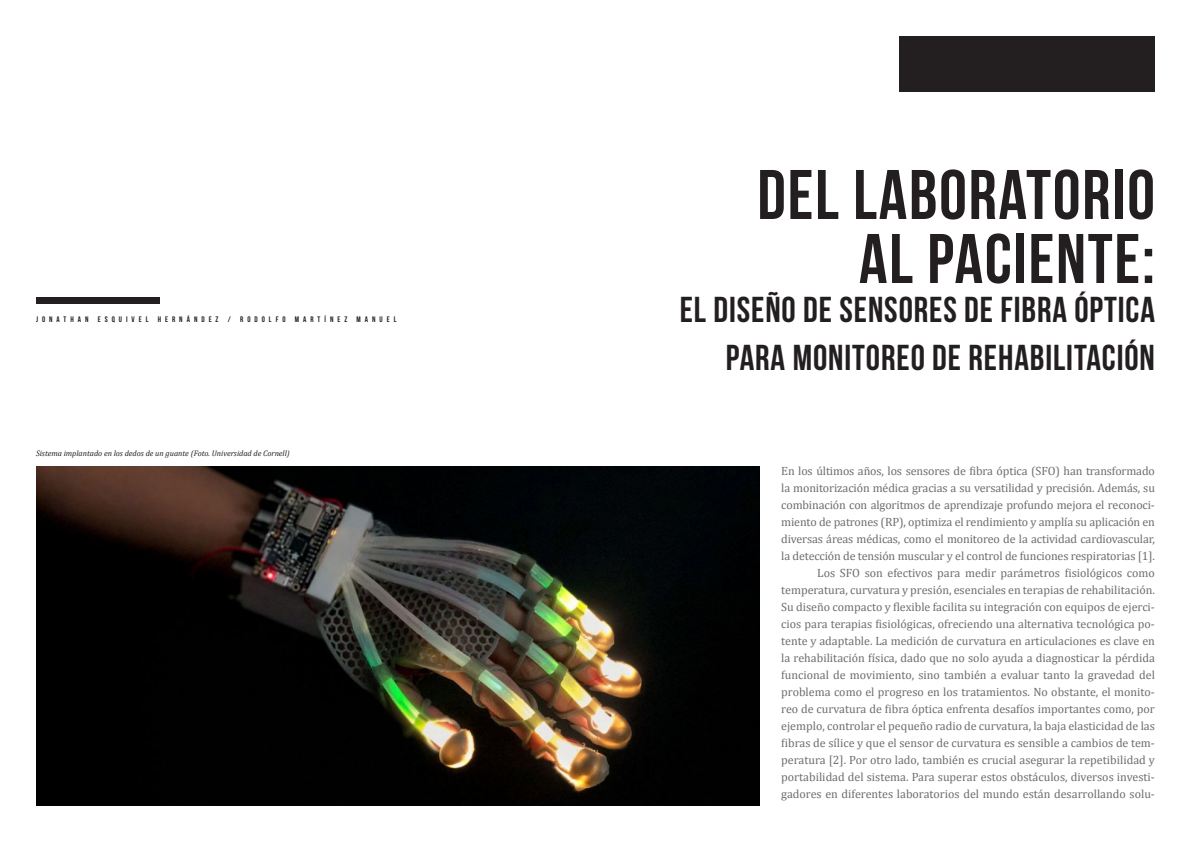
<style>
.page{position:relative;width:1191px;height:842px;background:#fff}
.page>*{position:absolute;margin:0;border:0;box-sizing:border-box;transform-origin:0 0}
.t1{font:700 70px "Bebas Neue";letter-spacing:.025em;color:#231f20}
.t2{font:700 36px/48px "Bebas Neue";letter-spacing:.025em;color:#231f20;text-align:right}
.t3{font:12px/17px "Cambria";letter-spacing:-.01em;color:#6c6d70;text-align:justify}
.t4{font:italic 8px "Cambria";color:#231f20}
.t5{font:700 8px "Bebas Neue";letter-spacing:.5em;color:#231f20}
</style>
<div class="page">
<div style="left:36px;top:297px;width:123px;height:7px;background:#231f20"></div>
<div style="left:899px;top:36px;width:256px;height:55px;background:#231f20"></div>
<img style="left:36px;top:466px;width:723px;height:340px">
<p class="t5" style="left:36px;top:314px;width:362px">JONATHAN ESQUIVEL HERNÁNDEZ / RODOLFO MARTÍNEZ MANUEL</p>
<p class="t4" style="left:36px;top:448px;width:255px">Sistema implantado en los dedos de un guante (Foto. Universidad de Cornell)</p>
<p class="t1" style="left:757px;top:156px;width:399px">DEL LABORATORIO</p>
<p class="t1" style="left:859px;top:220px;width:297px">AL PACIENTE:</p>
<p class="t2" style="left:680px;top:285px;width:477px">EL DISEÑO DE SENSORES DE FIBRA ÓPTICA<br>PARA MONITOREO DE REHABILITACIÓN</p>
<p class="t3" style="left:781px;top:463px;width:375px">En los últimos años, los sensores de fibra óptica (SFO) han transformado la monitorización médica gracias a su versatilidad y precisión. Además, su combinación con algoritmos de aprendizaje profundo mejora el reconoci&shy;miento de patrones (RP), optimiza el rendimiento y amplía su aplicación en diversas áreas médicas, como el monitoreo de la actividad cardiovascular, la detección de tensión muscular y el control de funciones respiratorias [1].</p>
<p class="t3" style="left:781px;top:565px;width:375px;text-indent:36px">Los SFO son efectivos para medir parámetros fisiológicos como temperatura, curvatura y presión, esenciales en terapias de rehabilitación.<br>Su diseño compacto y flexible facilita su integración con equipos de ejerci&shy;cios para terapias fisiológicas, ofreciendo una alternativa tecnológica po&shy;tente y adaptable. La medición de curvatura en articulaciones es clave en la rehabilitación física, dado que no solo ayuda a diagnosticar la pérdida funcional de movimiento, sino también a evaluar tanto la gravedad del problema como el progreso en los tratamientos. No obstante, el monito&shy;reo de curvatura de fibra óptica enfrenta desafíos importantes como, por ejemplo, controlar el pequeño radio de curvatura, la baja elasticidad de las fibras de sílice y que el sensor de curvatura es sensible a cambios de tem&shy;peratura [2]. Por otro lado, también es crucial asegurar la repetibilidad y portabilidad del sistema. Para superar estos obstáculos, diversos investi&shy;gadores en diferentes laboratorios del mundo están desarrollando solu-</p>
</div>
